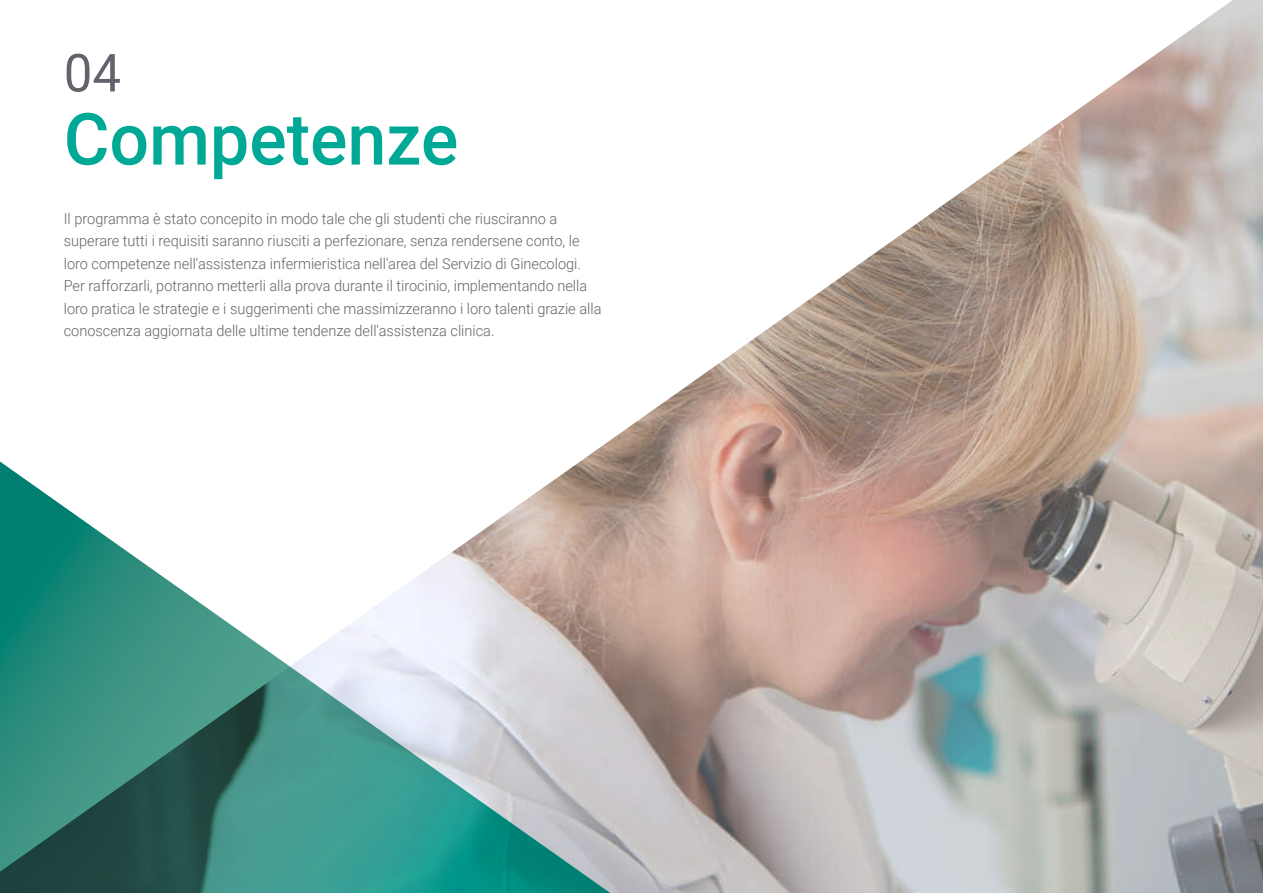
<style>
.page{position:relative;width:1263px;height:893px;background:#fff}
.page>*{position:absolute;margin:0;border:0;box-sizing:border-box;transform-origin:0 0}
.t1{font:500 72px "Roboto";color:#00a996}
.t2{font:52.5px "Roboto";color:#61646a}
.t3{font:300 15px/22.5px "Roboto";color:#61646a}
</style>
<div class="page">
<img style="left:602px;top:0;width:661px;height:893px">
<svg style="left:0;top:446px;width:640px;height:447px"></svg>
<h2 class="t2" style="left:64px;top:36px;width:59px">04</h2>
<h1 class="t1" style="left:64px;top:89px;width:396px">Competenze</h1>
<p class="t3" style="left:64px;top:207px;width:539px">Il programma è stato concepito in modo tale che gli studenti che riusciranno a superare tutti i requisiti saranno riusciti a perfezionare, senza rendersene conto, le loro competenze nell'assistenza infermieristica nell'area del Servizio di Ginecologi.<br>Per rafforzarli, potranno metterli alla prova durante il tirocinio, implementando nella loro pratica le strategie e i suggerimenti che massimizzeranno i loro talenti grazie alla conoscenza aggiornata delle ultime tendenze dell'assistenza clinica.</p>
</div>
